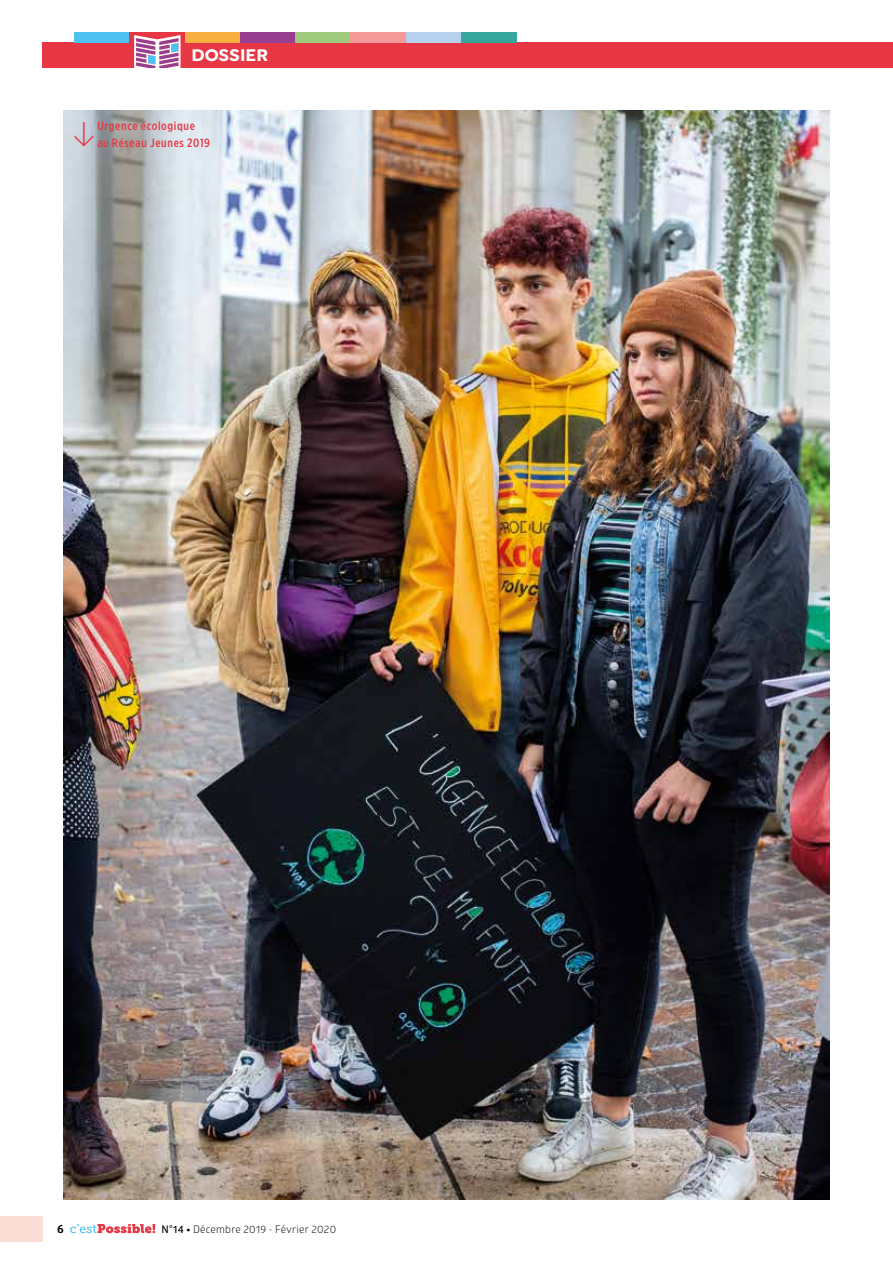
<style>
.page{position:relative;width:893px;height:1263px;background:#fff}
.page>*{position:absolute;margin:0;border:0;box-sizing:border-box;transform-origin:0 0}
.t1{font:300 48px "Glober";color:#e73744}
.t2{font:700 18px "Isidora Sans";color:#fff}
.t3{font:500 12px/16.5px "Gotham X Narrow";letter-spacing:.055em;color:#e73744}
.t4{font:700 12px "Glober";color:#000}
.t5{font:10.5px "Glober";letter-spacing:.025em;color:#000}
.s1{font-weight:600}
.s2{font-weight:800}
</style>
<div class="page">
<div style="left:43px;top:43px;width:850px;height:25px;background:#e73744"></div>
<div style="left:74px;top:32px;width:56px;height:11px;background:#4dc1f0"></div>
<div style="left:130px;top:32px;width:55px;height:11px;background:#e73744"></div>
<div style="left:185px;top:32px;width:55px;height:11px;background:#f9af42"></div>
<div style="left:240px;top:32px;width:56px;height:11px;background:#973e90"></div>
<div style="left:296px;top:32px;width:55px;height:11px;background:#9fca7d"></div>
<div style="left:351px;top:32px;width:55px;height:11px;background:#f3999a"></div>
<div style="left:406px;top:32px;width:55px;height:11px;background:#b7d0ee"></div>
<div style="left:461px;top:32px;width:56px;height:11px;background:#37a69d"></div>
<img style="left:64px;top:110px;width:765px;height:1089px">
<div style="left:0;top:1216px;width:43px;height:26px;background:#fcded7"></div>
<svg style="left:70px;top:1224px;width:85px;height:9px"></svg>
<svg style="left:134px;top:35px;width:47px;height:33px"></svg>
<h2 class="t2" style="left:191px;top:44px;width:78px">DOSSIER</h2>
<h1 class="t1" style="left:72px;top:101px;width:25px">↓</h1>
<p class="t3" style="left:97px;top:118px;width:114px">Urgence écologique<br>au Réseau Jeunes 2019</p>
<p class="t4" style="left:57px;top:1220px;width:8px">6</p>
<p class="t5" style="left:162px;top:1222px;width:176px"><span class="s1">N°14</span> <span class="s2">•</span> Décembre 2019 - Février 2020</p>
</div>
